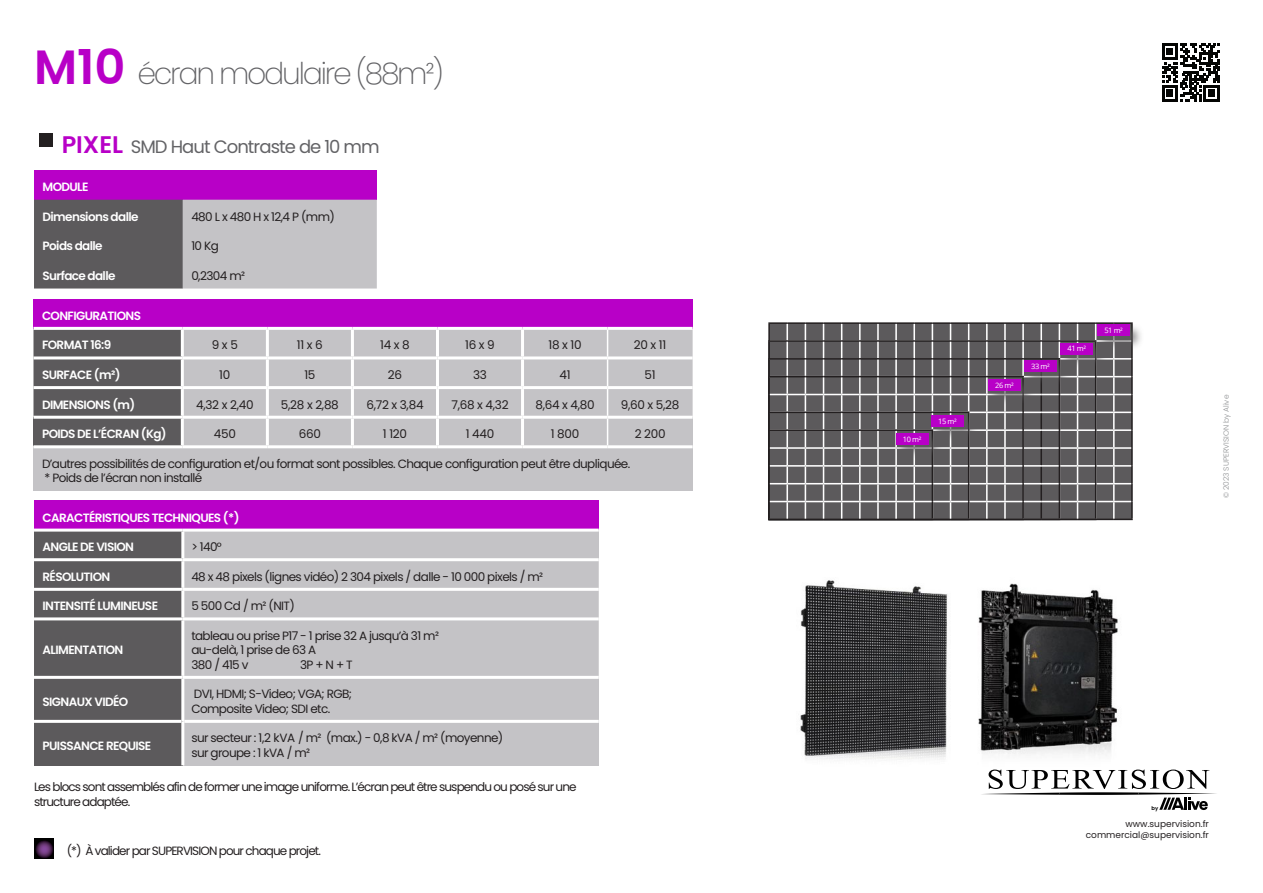
<style>
.page{position:relative;width:1263px;height:893px;background:#fff}
.page>*{position:absolute;margin:0;border:0;box-sizing:border-box;transform-origin:0 0}
.t1{font:600 48px "Poppins";color:#b800c7}
.t2{font:200 30px "Poppins";letter-spacing:-.075em;color:#636366}
.t3{font:600 24px "Poppins";color:#b800c7}
.t4{font:18px "Poppins";letter-spacing:-.05em;color:#636366}
.t5{font:12px "Poppins";letter-spacing:-.05em;color:#231f20}
.t6{font:600 12px "Poppins";letter-spacing:-.05em;color:#fff}
.t7{font:12px/14.4px "Poppins";letter-spacing:-.075em;color:#231f20}
.Texte-Regular-8{font:9px "Poppins";color:#231f20}
.t8{font:7.5px "Open Sans";letter-spacing:-.05em;color:#fff}
.Texte-Light-6{font:300 7.5px "Poppins";color:#8e9092}
.t9{font:600 5.25px "Poppins";color:#000}
</style>
<div class="page">
<div style="left:39px;top:134px;width:13px;height:13px;background:#231f20"></div>
<div style="left:34px;top:170px;width:343px;height:30px;background:#b800c7"></div>
<svg style="left:34px;top:200px;width:343px;height:89px;background:#959496"></svg>
<div style="left:33px;top:299px;width:660px;height:29px;background:#b800c7"></div>
<div style="left:33px;top:447px;width:660px;height:44px;background:#c4c3c6"></div>
<hr style="left:33px;top:327px;width:149px;height:3px;background:#fff">
<hr style="left:182px;top:327px;width:85px;height:3px;background:#fff">
<hr style="left:267px;top:327px;width:85px;height:3px;background:#fff">
<hr style="left:352px;top:327px;width:85px;height:3px;background:#fff">
<hr style="left:437px;top:327px;width:85px;height:3px;background:#fff">
<hr style="left:522px;top:327px;width:86px;height:3px;background:#fff">
<hr style="left:608px;top:327px;width:85px;height:3px;background:#fff">
<svg style="left:33px;top:328px;width:660px;height:117px;background:#b5b4b7"></svg>
<hr style="left:33px;top:445px;width:149px;height:3px;background:#fff">
<hr style="left:182px;top:445px;width:85px;height:3px;background:#fff">
<hr style="left:267px;top:445px;width:85px;height:3px;background:#fff">
<hr style="left:352px;top:445px;width:85px;height:3px;background:#fff">
<hr style="left:437px;top:445px;width:85px;height:3px;background:#fff">
<hr style="left:522px;top:445px;width:86px;height:3px;background:#fff">
<hr style="left:608px;top:445px;width:85px;height:3px;background:#fff">
<div style="left:34px;top:500px;width:565px;height:30px;background:#b800c7"></div>
<div style="left:34px;top:530px;width:149px;height:30px;background:#5c5a5c"></div>
<div style="left:183px;top:530px;width:416px;height:30px;background:#c4c3c6"></div>
<div style="left:34px;top:561px;width:147px;height:115px;background:#5c5a5c"></div>
<div style="left:184px;top:561px;width:415px;height:115px;background:#c4c3c6"></div>
<div style="left:34px;top:677px;width:149px;height:44px;background:#5c5a5c"></div>
<div style="left:183px;top:677px;width:416px;height:44px;background:#c4c3c6"></div>
<div style="left:34px;top:721px;width:149px;height:44px;background:#5c5a5c"></div>
<div style="left:183px;top:721px;width:416px;height:44px;background:#c4c3c6"></div>
<hr style="left:34px;top:529px;width:149px;height:3px;background:#fff">
<hr style="left:183px;top:529px;width:416px;height:3px;background:#fff">
<hr style="left:181px;top:532px;width:3px;height:26px;background:#fff">
<hr style="left:34px;top:558px;width:149px;height:3px;background:#fff">
<hr style="left:183px;top:558px;width:416px;height:3px;background:#fff">
<hr style="left:34px;top:588px;width:149px;height:3px;background:#fff">
<hr style="left:183px;top:588px;width:416px;height:3px;background:#fff">
<hr style="left:34px;top:617px;width:149px;height:3px;background:#fff">
<hr style="left:183px;top:617px;width:416px;height:3px;background:#fff">
<hr style="left:34px;top:676px;width:149px;height:3px;background:#fff">
<hr style="left:183px;top:676px;width:416px;height:3px;background:#fff">
<hr style="left:181px;top:679px;width:3px;height:42px;background:#fff">
<hr style="left:181px;top:721px;width:3px;height:44px;background:#fff">
<hr style="left:34px;top:720px;width:147px;height:3px;background:#fff">
<hr style="left:184px;top:720px;width:415px;height:3px;background:#fff">
<div style="left:1095px;top:323px;width:49px;height:27px;background:#5c5a5c;opacity:.75"></div>
<svg style="left:768px;top:322px;width:365px;height:198px;background:#6c656c"></svg>
<div style="left:894px;top:431px;width:49px;height:28px;background:#5c5a5c;opacity:.75"></div>
<div style="left:896px;top:433px;width:32px;height:11px;background:#b800c7"></div>
<img style="left:800px;top:580px;width:318px;height:180px">
<svg style="left:34px;top:839px;width:20px;height:20px"></svg>
<svg style="left:1162px;top:43px;width:58px;height:58px"></svg>
<svg style="left:982px;top:769px;width:234px;height:41px"></svg>
<p class="t1" style="left:34px;top:40px;width:93px">M10</p>
<p class="t2" style="left:137px;top:57px;width:308px">écran modulaire (88m²)</p>
<p class="t3" style="left:62px;top:130px;width:63px">PIXEL</p>
<p class="t4" style="left:131px;top:136px;width:251px">SMD Haut Contraste de 10 mm</p>
<p class="t6" style="left:43px;top:180px;width:48px">MODULE</p>
<p class="t6" style="left:43px;top:210px;width:98px">Dimensions dalle</p>
<p class="t5" style="left:191px;top:210px;width:145px">480 L x 480 H x 12,4 P (mm)</p>
<p class="t6" style="left:43px;top:239px;width:62px">Poids dalle</p>
<p class="t5" style="left:191px;top:239px;width:29px">10 Kg</p>
<p class="t6" style="left:43px;top:269px;width:74px">Surface dalle</p>
<p class="t5" style="left:191px;top:269px;width:55px">0,2304 m²</p>
<p class="t6" style="left:42px;top:309px;width:101px">CONFIGURATIONS</p>
<p class="t6" style="left:42px;top:338px;width:71px">FORMAT 16:9</p>
<p class="t5" style="left:212px;top:338px;width:28px">9 x 5</p>
<p class="t5" style="left:297px;top:338px;width:27px">11 x 6</p>
<p class="t5" style="left:380px;top:338px;width:31px">14 x 8</p>
<p class="t5" style="left:465px;top:338px;width:31px">16 x 9</p>
<p class="t5" style="left:548px;top:338px;width:35px">18 x 10</p>
<p class="t5" style="left:634px;top:338px;width:34px">20 x 11</p>
<p class="t6" style="left:42px;top:368px;width:80px">SURFACE (m²)</p>
<p class="t5" style="left:219px;top:368px;width:13px">10</p>
<p class="t5" style="left:304px;top:368px;width:13px">15</p>
<p class="t5" style="left:388px;top:368px;width:16px">26</p>
<p class="t5" style="left:473px;top:368px;width:15px">33</p>
<p class="t5" style="left:559px;top:368px;width:13px">41</p>
<p class="t5" style="left:644px;top:368px;width:13px">51</p>
<p class="t6" style="left:42px;top:398px;width:95px">DIMENSIONS (m)</p>
<p class="t5" style="left:196px;top:398px;width:59px">4,32 x 2,40</p>
<p class="t5" style="left:281px;top:398px;width:59px">5,28 x 2,88</p>
<p class="t5" style="left:366px;top:398px;width:59px">6,72 x 3,84</p>
<p class="t5" style="left:451px;top:398px;width:59px">7,68 x 4,32</p>
<p class="t5" style="left:535px;top:398px;width:61px">8,64 x 4,80</p>
<p class="t5" style="left:621px;top:398px;width:60px">9,60 x 5,28</p>
<p class="t6" style="left:42px;top:427px;width:126px">POIDS DE L’ÉCRAN (Kg)</p>
<p class="t5" style="left:214px;top:427px;width:24px">450</p>
<p class="t5" style="left:299px;top:427px;width:24px">660</p>
<p class="t5" style="left:383px;top:427px;width:26px">1 120</p>
<p class="t5" style="left:466px;top:427px;width:30px">1 440</p>
<p class="t5" style="left:551px;top:427px;width:30px">1 800</p>
<p class="t5" style="left:635px;top:427px;width:32px">2 200</p>
<p class="t5" style="left:42px;top:457px;width:590px">D’autres possibilités de configuration et/ou format sont possibles. Chaque configuration peut être dupliquée.</p>
<p class="t5" style="left:45px;top:471px;width:159px">* Poids de l’écran non installé</p>
<p class="t6" style="left:43px;top:510px;width:199px">CARACTÉRISTIQUES TECHNIQUES (*)</p>
<p class="t6" style="left:43px;top:540px;width:93px">ANGLE DE VISION</p>
<p class="t5" style="left:191px;top:540px;width:32px">&gt; 140°</p>
<p class="t6" style="left:43px;top:570px;width:69px">RÉSOLUTION</p>
<p class="t5" style="left:191px;top:570px;width:353px">48 x 48 pixels (lignes vidéo) 2 304 pixels / dalle - 10 000 pixels / m²</p>
<p class="t6" style="left:43px;top:599px;width:117px">INTENSITÉ LUMINEUSE</p>
<p class="t5" style="left:191px;top:599px;width:105px">5 500 Cd / m² (NIT)</p>
<p class="t6" style="left:43px;top:643px;width:82px">ALIMENTATION</p>
<p class="t5" style="left:191px;top:629px;width:249px">tableau ou prise P17 - 1 prise 32 A jusqu’à 31 m²</p>
<p class="t5" style="left:191px;top:643px;width:127px">au-delà, 1 prise de 63 A</p>
<p class="t5" style="left:191px;top:658px;width:59px">380 / 415 v</p>
<p class="t5" style="left:300px;top:658px;width:54px">3P + N + T</p>
<p class="t6" style="left:43px;top:694px;width:87px">SIGNAUX VIDÉO</p>
<p class="t5" style="left:194px;top:687px;width:160px">DVI, HDMI; S-Video; VGA; RGB;</p>
<p class="t5" style="left:191px;top:702px;width:140px">Composite Video; SDI etc.</p>
<p class="t6" style="left:43px;top:738px;width:110px">PUISSANCE REQUISE</p>
<p class="t5" style="left:191px;top:731px;width:313px">sur secteur : 1,2 kVA / m² (max.) - 0,8 kVA / m² (moyenne)</p>
<p class="t5" style="left:191px;top:746px;width:120px">sur groupe : 1 kVA / m²</p>
<p class="t7" style="left:34px;top:780px;width:544px">Les blocs sont assemblés afin de former une image uniforme. L’écran peut être suspendu ou posé sur une structure adaptée.</p>
<p class="t7" style="left:67px;top:843px;width:256px">(*) À valider par SUPERVISION pour chaque projet.</p>
<p class="t8" style="left:903px;top:434px;width:20px">10 m²</p>
<p class="t8" style="left:938px;top:416px;width:20px">15 m²</p>
<p class="t8" style="left:995px;top:380px;width:20px">26 m²</p>
<p class="t8" style="left:1031px;top:361px;width:20px">33 m²</p>
<p class="t8" style="left:1067px;top:344px;width:20px">41 m²</p>
<p class="t8" style="left:1104px;top:325px;width:20px">51 m²</p>
<p class="Texte-Light-6" style="left:1222px;top:498px;width:105px;rotate:-90deg">© 2023 SUPERVISION by Alive</p>
<p class="t9" style="left:1151px;top:805px;width:8px">by</p>
<p class="Texte-Regular-8" style="left:1125px;top:818px;width:85px">www.supervision.fr</p>
<p class="Texte-Regular-8" style="left:1086px;top:829px;width:125px">commercial@supervision.fr</p>
</div>
